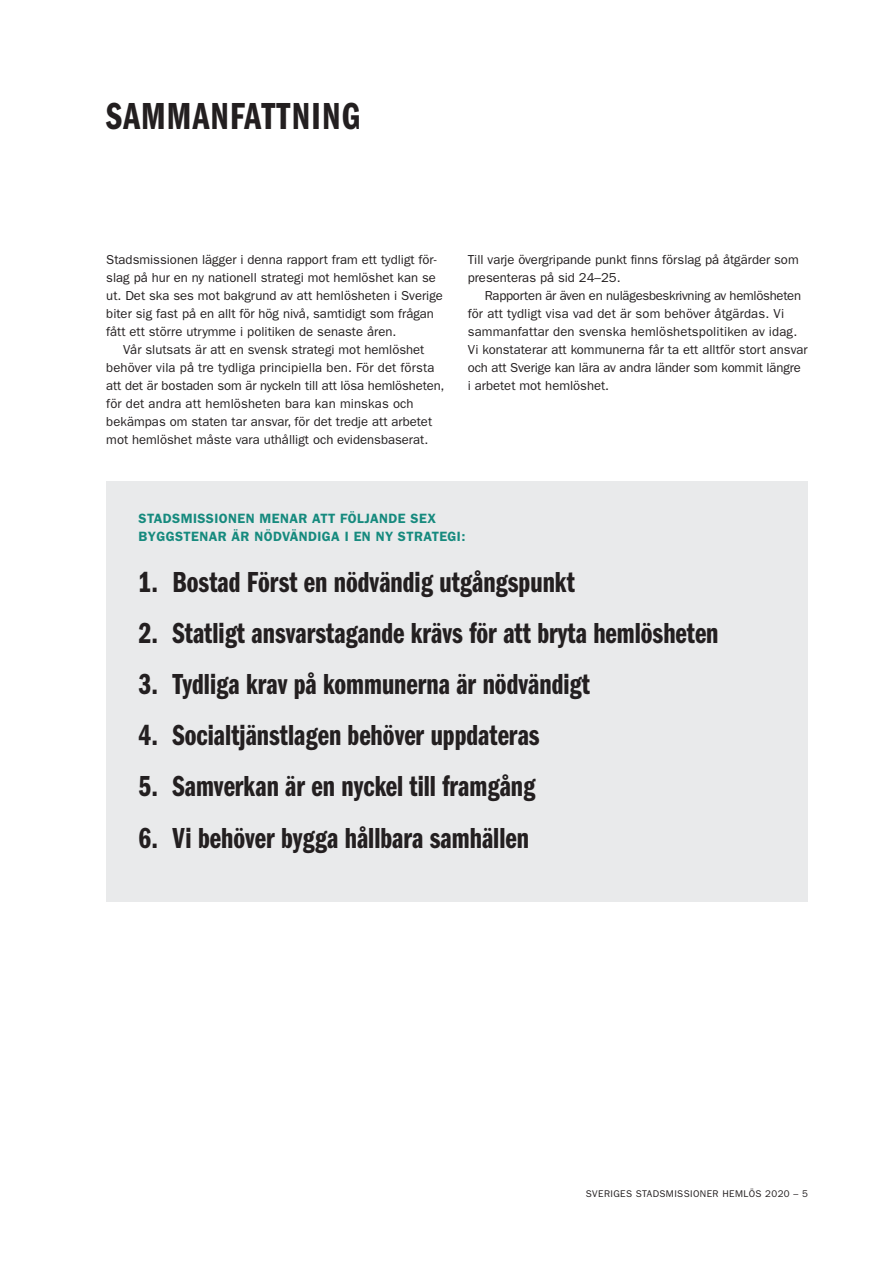
<style>
.page{position:relative;width:893px;height:1263px;background:#fff}
.page>*{position:absolute;margin:0;border:0;box-sizing:border-box;transform-origin:0 0}
.Rubrik_1{font:39px "ITC Franklin Gothic Std Dm Cp";letter-spacing:.03em;color:#231f20}
.Rubrik_1-2{font:30px "ITC Franklin Gothic Std Dm Cp";color:#231f20}
.Rubrik_2_mellis{font:600 13.5px/18px "ITC Franklin Gothic Std";letter-spacing:.03em;color:#168a7e}
.Bröd_indrag{font:13.05px/18px "ITC Franklin Gothic Std";color:#231f20}
.Bröd{font:13.05px/18px "ITC Franklin Gothic Std";color:#231f20}
.t1{font:9.75px "ITC Franklin Gothic Std";letter-spacing:.04em;color:#231f20}
</style>
<div class="page">
<div style="left:106px;top:480px;width:702px;height:421px;background:#e9eaeb"></div>
<p class="Rubrik_1" style="left:106px;top:94px;width:256px">SAMMANFATTNING</p>
<p class="Bröd" style="left:106px;top:251px;width:338px">Stadsmissionen lägger i denna rapport fram ett tydligt för&shy;slag på hur en ny nationell strategi mot hemlöshet kan se ut. Det ska ses mot bakgrund av att hemlösheten i Sverige biter sig fast på en allt för hög nivå, samtidigt som frågan fått ett större utrymme i politiken de senaste åren.</p>
<p class="Bröd_indrag" style="left:106px;top:341px;width:340px;text-indent:17px">Vår slutsats är att en svensk strategi mot hemlöshet behöver vila på tre tydliga principiella ben. För det första att det är bostaden som är nyckeln till att lösa hemlösheten, för det andra att hemlösheten bara kan minskas och bekämpas om staten tar ansvar, för det tredje att arbetet mot hemlöshet måste vara uthålligt och evidensbaserat.</p>
<p class="Bröd" style="left:468px;top:251px;width:332px">Till varje övergripande punkt finns förslag på åtgärder som presenteras på sid 24–25.</p>
<p class="Bröd_indrag" style="left:468px;top:287px;width:341px;text-indent:17px">Rapporten är även en nulägesbeskrivning av hemlösheten för att tydligt visa vad det är som behöver åtgärdas. Vi sammanfattar den svenska hemlöshetspolitiken av idag.<br>Vi konstaterar att kommunerna får ta ett alltför stort ansvar och att Sverige kan lära av andra länder som kommit längre<br>i arbetet mot hemlöshet.</p>
<p class="Rubrik_2_mellis" style="left:139px;top:509px;width:328px">STADSMISSIONEN MENAR ATT FÖLJANDE SEX<br>BYGGSTENAR ÄR NÖDVÄNDIGA I EN NY STRATEGI:</p>
<p class="Rubrik_1-2" style="left:139px;top:566px;width:438px">1. Bostad Först en nödvändig utgångspunkt</p>
<p class="Rubrik_1-2" style="left:139px;top:617px;width:581px">2. Statligt ansvarstagande krävs för att bryta hemlösheten</p>
<p class="Rubrik_1-2" style="left:139px;top:668px;width:453px">3. Tydliga krav på kommunerna är nödvändigt</p>
<p class="Rubrik_1-2" style="left:139px;top:719px;width:403px">4. Socialtjänstlagen behöver uppdateras</p>
<p class="Rubrik_1-2" style="left:139px;top:770px;width:398px">5. Samverkan är en nyckel till framgång</p>
<p class="Rubrik_1-2" style="left:139px;top:821px;width:392px">6. Vi behöver bygga hållbara samhällen</p>
<p class="t1" style="left:586px;top:1188px;width:224px">SVERIGES STADSMISSIONER HEMLÖS 2020 – 5</p>
</div>
